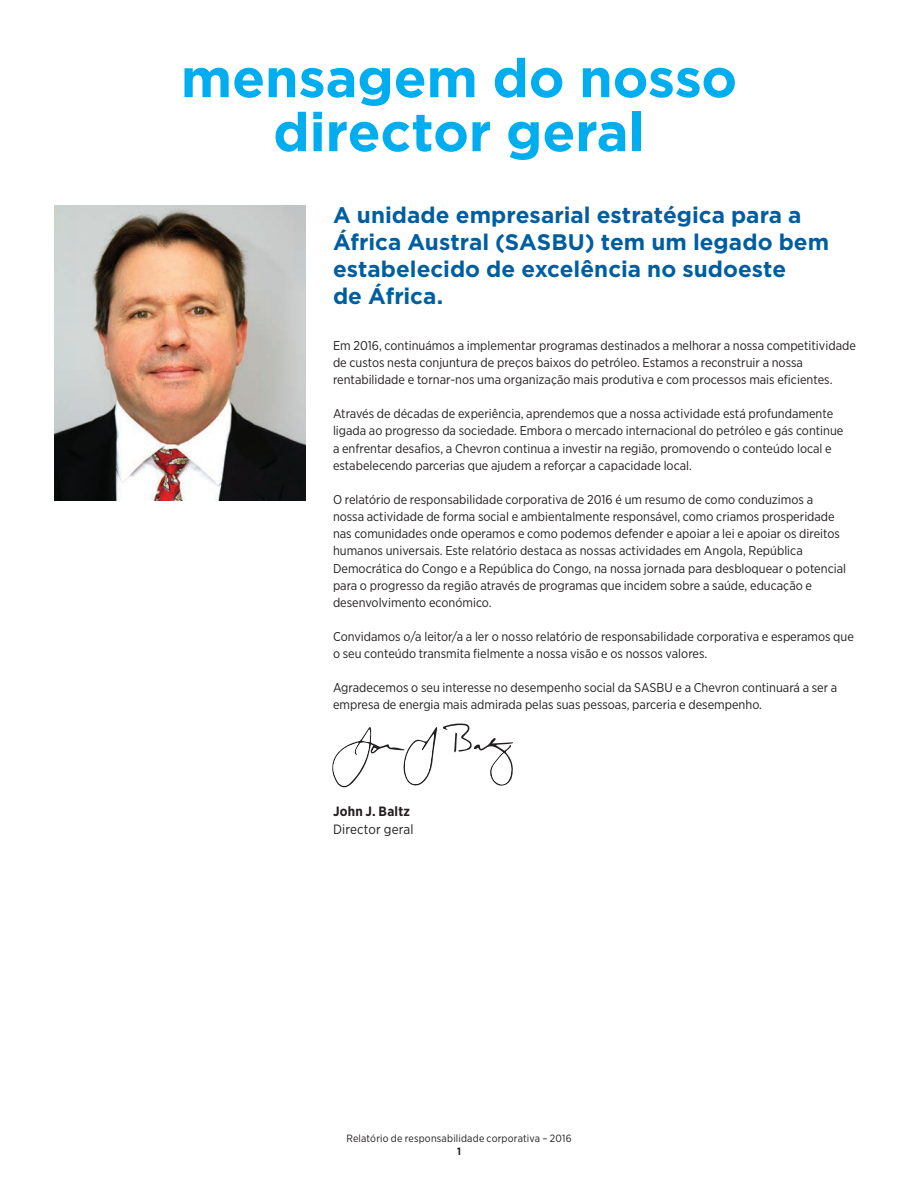
<style>
.page{position:relative;width:918px;height:1188px;background:#fff}
.page>*{position:absolute;margin:0;border:0;box-sizing:border-box;transform-origin:0 0}
.Headline-2_-_36pt_Bo{font:700 54px/54px "Gotham";letter-spacing:-.005em;color:#00aeef;text-align:center}
.Lead-in_copy_-_15pt{font:700 22.5px/27px "Gotham";color:#005ea0}
.Body_Text_-_9pt_Narr{font:13.5px/18px "Gotham Narrow";letter-spacing:.01em;color:#231f20}
.Body_Text_-_8_5pt_Na{font:12.75px/17.2px "Gotham Narrow";color:#231f20}
.Running_Footer_-_7pt{font:10.5px "Gotham Narrow";letter-spacing:.015em;color:#231f20}
.Running_Footer_-_7pt-2{font:700 10.5px "Gotham Narrow";color:#231f20}
.s1{font-weight:700}
</style>
<div class="page">
<img style="left:54px;top:205px;width:252px;height:296px">
<svg style="left:332px;top:723px;width:181px;height:65px"></svg>
<p class="Headline-2_-_36pt_Bo" style="left:181px;top:51px;width:558px">mensagem do nosso director geral</p>
<p class="Lead-in_copy_-_15pt" style="left:333px;top:202px;width:498px">A unidade empresarial estratégica para a África Austral (SASBU) tem um legado bem estabelecido de excelência no sudoeste<br>de África.</p>
<p class="Body_Text_-_8_5pt_Na" style="left:333px;top:337px;width:524px">Em 2016, continuámos a implementar programas destinados a melhorar a nossa competitividade de custos nesta conjuntura de preços baixos do petróleo. Estamos a reconstruir a nossa rentabilidade e tornar-nos uma organização mais produtiva e com processos mais eficientes.</p>
<p class="Body_Text_-_8_5pt_Na" style="left:333px;top:405px;width:512px">Através de décadas de experiência, aprendemos que a nossa actividade está profundamente ligada ao progresso da sociedade. Embora o mercado internacional do petróleo e gás continue a enfrentar desafios, a Chevron continua a investir na região, promovendo o conteúdo local e estabelecendo parcerias que ajudem a reforçar a capacidade local.</p>
<p class="Body_Text_-_8_5pt_Na" style="left:333px;top:490px;width:515px">O relatório de responsabilidade corporativa de 2016 é um resumo de como conduzimos a nossa actividade de forma social e ambientalmente responsável, como criamos prosperidade nas comunidades onde operamos e como podemos defender e apoiar a lei e apoiar os direitos humanos universais. Este relatório destaca as nossas actividades em Angola, República Democrática do Congo e a República do Congo, na nossa jornada para desbloquear o potencial para o progresso da região através de programas que incidem sobre a saúde, educação e desenvolvimento económico.</p>
<p class="Body_Text_-_8_5pt_Na" style="left:333px;top:628px;width:522px">Convidamos o/a leitor/a a ler o nosso relatório de responsabilidade corporativa e esperamos que o seu conteúdo transmita fielmente a nossa visão e os nossos valores.</p>
<p class="Body_Text_-_8_5pt_Na" style="left:333px;top:679px;width:506px">Agradecemos o seu interesse no desempenho social da SASBU e a Chevron continuará a ser a empresa de energia mais admirada pelas suas pessoas, parceria e desempenho.</p>
<p class="Body_Text_-_9pt_Narr" style="left:333px;top:802px;width:82px"><span class="s1">John J. Baltz<br></span>Director geral</p>
<p class="Running_Footer_-_7pt" style="left:346px;top:1132px;width:227px">Relatório de responsabilidade corporativa – 2016</p>
<p class="Running_Footer_-_7pt-2" style="left:457px;top:1145px;width:5px">1</p>
</div>
